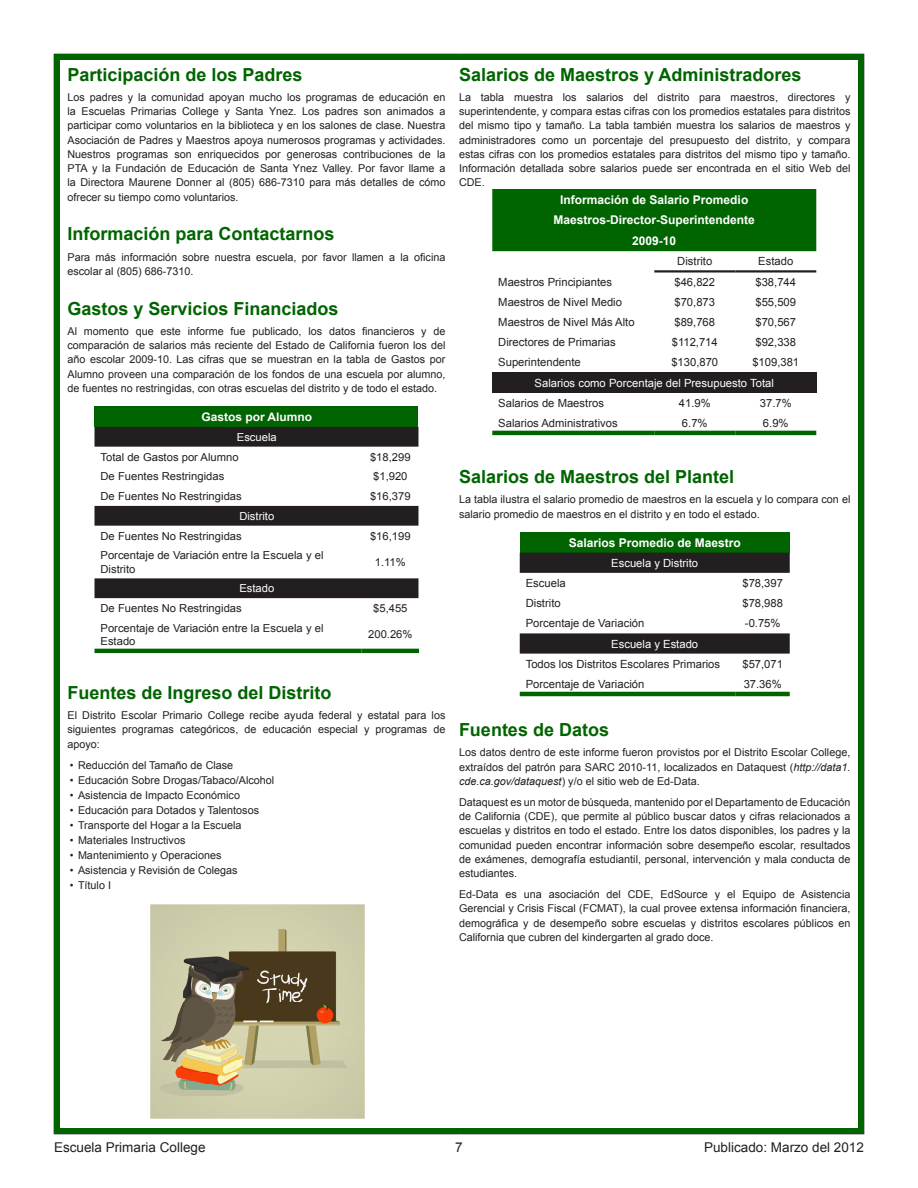
<style>
.page{position:relative;width:918px;height:1188px;background:#fff}
.page>*{position:absolute;margin:0;border:0;box-sizing:border-box;transform-origin:0 0}
.Element_Header{font:700 18px "Arial";color:#006400}
.t1{font:13.5px "Arial";color:#231f20}
.t2{font:700 12px/20.7px "Arial";color:#fff;text-align:center}
.t3{font:700 11.7px "Arial";color:#fff}
.t4{font:11.25px/20.2px "Arial";color:#231f20}
.t5{font:11.25px "Arial";color:#fff}
.t6{font:10.95px/19.8px "Arial";color:#231f20}
.Body_Text_-_Left_Jus{font:10.8px/14.2px "Arial";color:#231f20;text-align:justify}
.Bullets_-_Cell_Inden{font:10.8px "Arial";color:#231f20}
.s1{color:#fff}
.s2{font-style:italic}
</style>
<div class="page">
<div style="left:54px;top:54px;width:810px;height:1080px;border:6px solid #006400"></div>
<img style="left:151px;top:905px;width:213px;height:214px">
<div style="left:94px;top:407px;width:324px;height:20px;background:#006400"></div>
<svg style="left:94px;top:427px;width:324px;height:171px"></svg>
<hr style="left:94px;top:649px;width:268px;height:4px;background:#006400">
<hr style="left:362px;top:649px;width:56px;height:4px;background:#006400">
<div style="left:492px;top:189px;width:324px;height:62px;background:#006400"></div>
<div style="left:492px;top:372px;width:324px;height:21px;background:#231f20"></div>
<hr style="left:735px;top:270px;width:81px;height:3px;background:#231f20">
<hr style="left:654px;top:270px;width:81px;height:3px;background:#231f20">
<hr style="left:492px;top:431px;width:162px;height:4px;background:#006400">
<hr style="left:654px;top:431px;width:81px;height:4px;background:#006400">
<hr style="left:735px;top:431px;width:81px;height:4px;background:#006400">
<div style="left:520px;top:532px;width:270px;height:21px;background:#006400"></div>
<svg style="left:520px;top:553px;width:270px;height:101px"></svg>
<hr style="left:520px;top:692px;width:216px;height:4px;background:#006400">
<hr style="left:736px;top:692px;width:54px;height:4px;background:#006400">
<p class="Element_Header" style="left:68px;top:62px;width:237px">Participación de los Padres</p>
<p class="Body_Text_-_Left_Jus" style="left:68px;top:90px;width:379px">Los padres y la comunidad apoyan mucho los programas de educación en la Escuelas Primarias College y Santa Ynez. Los padres son animados a participar como voluntarios en la biblioteca y en los salones de clase. Nuestra Asociación de Padres y Maestros apoya numerosos programas y actividades.<br>Nuestros programas son enriquecidos por generosas contribuciones de la PTA y la Fundación de Educación de Santa Ynez Valley. Por favor llame a la Directora Maurene Donner al (805) 686-7310 para más detalles de cómo ofrecer su tiempo como voluntarios.</p>
<p class="Element_Header" style="left:68px;top:222px;width:269px">Información para Contactarnos</p>
<p class="Body_Text_-_Left_Jus" style="left:68px;top:250px;width:379px">Para más información sobre nuestra escuela, por favor llamen a la oficina escolar al (805) 686-7310.</p>
<p class="Element_Header" style="left:68px;top:296px;width:273px">Gastos y Servicios Financiados</p>
<p class="Body_Text_-_Left_Jus" style="left:68px;top:324px;width:379px">Al momento que este informe fue publicado, los datos financieros y de comparación de salarios más reciente del Estado de California fueron los del año escolar 2009-10. Las cifras que se muestran en la tabla de Gastos por Alumno proveen una comparación de los fondos de una escuela por alumno, de fuentes no restringidas, con otras escuelas del distrito y de todo el estado.</p>
<p class="t3" style="left:201px;top:409px;width:112px">Gastos por Alumno</p>
<p class="t6" style="left:101px;top:427px;width:178px;text-indent:136px"><span class="s1">Escuela<br></span>Total de Gastos por Alumno</p>
<p class="t6" style="left:370px;top:447px;width:42px">$18,299</p>
<p class="t6" style="left:101px;top:467px;width:125px">De Fuentes Restringidas</p>
<p class="t6" style="left:373px;top:467px;width:36px">$1,920</p>
<p class="t6" style="left:101px;top:486px;width:143px">De Fuentes No Restringidas</p>
<p class="t6" style="left:370px;top:486px;width:42px">$16,379</p>
<p class="t6" style="left:101px;top:506px;width:175px;text-indent:139px"><span class="s1">Distrito<br></span>De Fuentes No Restringidas</p>
<p class="t6" style="left:370px;top:526px;width:42px">$16,199</p>
<p class="t6" style="left:101px;top:549px;width:225px;line-height:13.2px">Porcentaje de Variación entre la Escuela y el<br>Distrito</p>
<p class="t6" style="left:375px;top:552px;width:33px">1.11%</p>
<p class="t6" style="left:101px;top:579px;width:175px;text-indent:139px"><span class="s1">Estado<br></span>De Fuentes No Restringidas</p>
<p class="t6" style="left:373px;top:598px;width:36px">$5,455</p>
<p class="t6" style="left:101px;top:621px;width:225px;line-height:13.2px">Porcentaje de Variación entre la Escuela y el<br>Estado</p>
<p class="t6" style="left:368px;top:625px;width:46px">200.26%</p>
<p class="Element_Header" style="left:68px;top:681px;width:266px">Fuentes de Ingreso del Distrito</p>
<p class="Body_Text_-_Left_Jus" style="left:68px;top:708px;width:379px">El Distrito Escolar Primario College recibe ayuda federal y estatal para los siguientes programas categóricos, de educación especial y programas de apoyo:</p>
<p class="Bullets_-_Cell_Inden" style="left:70px;top:758px;width:165px">• Reducción del Tamaño de Clase</p>
<p class="Bullets_-_Cell_Inden" style="left:70px;top:773px;width:206px">• Educación Sobre Drogas/Tabaco/Alcohol</p>
<p class="Bullets_-_Cell_Inden" style="left:70px;top:788px;width:172px">• Asistencia de Impacto Económico</p>
<p class="Bullets_-_Cell_Inden" style="left:70px;top:803px;width:191px">• Educación para Dotados y Talentosos</p>
<p class="Bullets_-_Cell_Inden" style="left:70px;top:818px;width:173px">• Transporte del Hogar a la Escuela</p>
<p class="Bullets_-_Cell_Inden" style="left:70px;top:833px;width:117px">• Materiales Instructivos</p>
<p class="Bullets_-_Cell_Inden" style="left:70px;top:848px;width:153px">• Mantenimiento y Operaciones</p>
<p class="Bullets_-_Cell_Inden" style="left:70px;top:863px;width:169px">• Asistencia y Revisión de Colegas</p>
<p class="Bullets_-_Cell_Inden" style="left:70px;top:878px;width:43px">• Título I</p>
<p class="Element_Header" style="left:459px;top:62px;width:344px">Salarios de Maestros y Administradores</p>
<p class="Body_Text_-_Left_Jus" style="left:459px;top:90px;width:393px">La tabla muestra los salarios del distrito para maestros, directores y superintendente, y compara estas cifras con los promedios estatales para distritos del mismo tipo y tamaño. La tabla también muestra los salarios de maestros y administradores como un porcentaje del presupuesto del distrito, y compara estas cifras con los promedios estatales para distritos del mismo tipo y tamaño.<br>Información detallada sobre salarios puede ser encontrada en el sitio Web del CDE.</p>
<p class="t2" style="left:554px;top:190px;width:203px">Información de Salario Promedio<br>Maestros-Director-Superintendente<br>2009-10</p>
<p class="t4" style="left:677px;top:251px;width:36px">Distrito</p>
<p class="t4" style="left:758px;top:251px;width:37px">Estado</p>
<p class="t4" style="left:498px;top:272px;width:115px">Maestros Principiantes</p>
<p class="t4" style="left:674px;top:272px;width:42px">$46,822</p>
<p class="t4" style="left:755px;top:272px;width:42px">$38,744</p>
<p class="t4" style="left:498px;top:292px;width:125px">Maestros de Nivel Medio</p>
<p class="t4" style="left:674px;top:292px;width:42px">$70,873</p>
<p class="t4" style="left:755px;top:292px;width:42px">$55,509</p>
<p class="t4" style="left:498px;top:312px;width:138px">Maestros de Nivel Más Alto</p>
<p class="t4" style="left:674px;top:312px;width:42px">$89,768</p>
<p class="t4" style="left:755px;top:312px;width:42px">$70,567</p>
<p class="t4" style="left:498px;top:332px;width:119px">Directores de Primarias</p>
<p class="t4" style="left:672px;top:332px;width:48px">$112,714</p>
<p class="t4" style="left:755px;top:332px;width:42px">$92,338</p>
<p class="t4" style="left:498px;top:352px;width:84px">Superintendente</p>
<p class="t4" style="left:671px;top:352px;width:48px">$130,870</p>
<p class="t4" style="left:752px;top:352px;width:48px">$109,381</p>
<p class="t5" style="left:535px;top:375px;width:241px">Salarios como Porcentaje del Presupuesto Total</p>
<p class="t4" style="left:498px;top:393px;width:107px">Salarios de Maestros</p>
<p class="t4" style="left:679px;top:393px;width:33px">41.9%</p>
<p class="t4" style="left:760px;top:393px;width:33px">37.7%</p>
<p class="t4" style="left:498px;top:413px;width:121px">Salarios Administrativos</p>
<p class="t4" style="left:682px;top:413px;width:27px">6.7%</p>
<p class="t4" style="left:763px;top:413px;width:27px">6.9%</p>
<p class="Element_Header" style="left:459px;top:465px;width:277px">Salarios de Maestros del Plantel</p>
<p class="Body_Text_-_Left_Jus" style="left:459px;top:492px;width:393px">La tabla ilustra el salario promedio de maestros en la escuela y lo compara con el salario promedio de maestros en el distrito y en todo el estado.</p>
<p class="t2" style="left:569px;top:533px;width:174px">Salarios Promedio de Maestro</p>
<p class="t5" style="left:611px;top:556px;width:88px">Escuela y Distrito</p>
<p class="t4" style="left:526px;top:573px;width:42px">Escuela</p>
<p class="t4" style="left:742px;top:573px;width:42px">$78,397</p>
<p class="t4" style="left:526px;top:593px;width:36px">Distrito</p>
<p class="t4" style="left:742px;top:593px;width:42px">$78,988</p>
<p class="t4" style="left:526px;top:613px;width:120px">Porcentaje de Variación</p>
<p class="t4" style="left:745px;top:613px;width:37px">-0.75%</p>
<p class="t4" style="left:526px;top:634px;width:196px;text-indent:86px"><span class="s1">Escuela y Estado<br></span>Todos los Distritos Escolares Primarios</p>
<p class="t4" style="left:742px;top:654px;width:42px">$57,071</p>
<p class="t4" style="left:526px;top:674px;width:120px">Porcentaje de Variación</p>
<p class="t4" style="left:744px;top:674px;width:40px">37.36%</p>
<p class="Element_Header" style="left:459px;top:718px;width:152px">Fuentes de Datos</p>
<p class="Body_Text_-_Left_Jus" style="left:459px;top:746px;width:393px">Los datos dentro de este informe fueron provistos por el Distrito Escolar College, extraídos del patrón para SARC 2010-11, localizados en Dataquest (<span class="s2">http://data1. cde.ca.gov/dataquest</span>) y/o el sitio web de Ed-Data.</p>
<p class="Body_Text_-_Left_Jus" style="left:459px;top:795px;width:393px">Dataquest es un motor de búsqueda, mantenido por el Departamento de Educación de California (CDE), que permite al público buscar datos y cifras relacionados a escuelas y distritos en todo el estado. Entre los datos disponibles, los padres y la comunidad pueden encontrar información sobre desempeño escolar, resultados de exámenes, demografía estudiantil, personal, intervención y mala conducta de estudiantes.</p>
<p class="Body_Text_-_Left_Jus" style="left:459px;top:887px;width:393px">Ed-Data es una asociación del CDE, EdSource y el Equipo de Asistencia Gerencial y Crisis Fiscal (FCMAT), la cual provee extensa información financiera, demográfica y de desempeño sobre escuelas y distritos escolares públicos en California que cubren del kindergarten al grado doce.</p>
<p class="t1" style="left:54px;top:1138px;width:153px">Escuela Primaria College</p>
<p class="t1" style="left:455px;top:1138px;width:9px">7</p>
<p class="t1" style="left:704px;top:1138px;width:161px">Publicado: Marzo del 2012</p>
</div>
